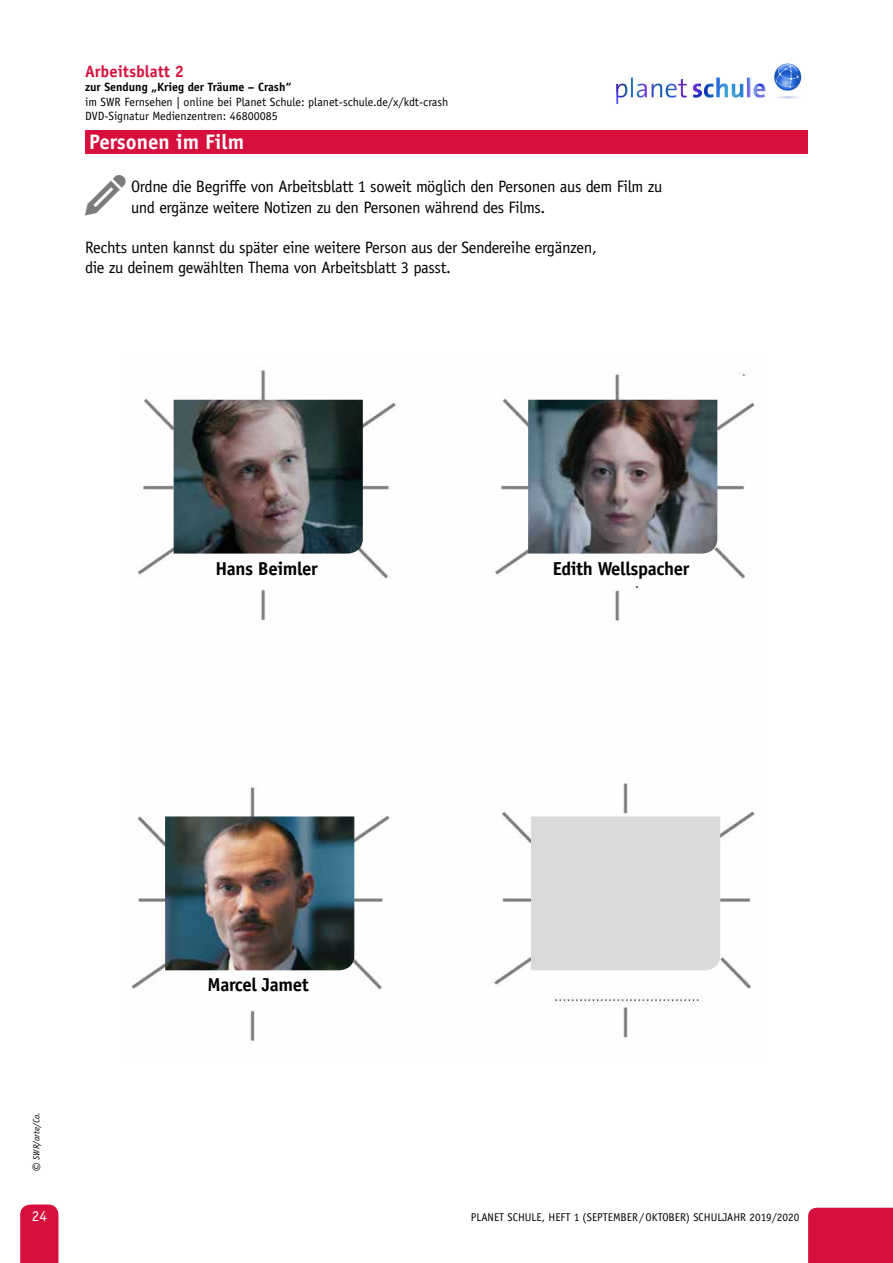
<style>
.page{position:relative;width:893px;height:1263px;background:#fff}
.page>*{position:absolute;margin:0;border:0;box-sizing:border-box;transform-origin:0 0}
.t1{font:700 21px "Officina Sans Std";color:#fff}
.t2{font:700 18.75px "Officina Sans Std";letter-spacing:-.02em;color:#000}
.t3{font:16.5px/20.2px "Officina Sans Std";letter-spacing:-.02em;color:#000}
.t4{font:700 16.5px "Officina Sans Std";color:#d60f3c}
.t5{font:15px "Officina Sans Std";color:#fff}
.t6{font:12px/14.4px "Officina Sans Std";color:#000}
.t7{font:700 12px "Officina Sans Std";color:#000}
.t8{font:11.25px "Officina Sans Std";color:#000}
.t9{font:italic 9px "Officina Sans Std";color:#000}
.s1{font-size:16.5px}
</style>
<div class="page">
<div style="left:808px;top:1208px;width:85px;height:55px;background:#d60f3c"></div>
<div style="left:20px;top:1204px;width:38px;height:59px;background:#d60f3c"></div>
<div style="left:85px;top:130px;width:723px;height:23px;background:#d60f3c"></div>
<img style="left:131px;top:370px;width:624px;height:672px">
<img style="left:174px;top:400px;width:189px;height:153px">
<img style="left:165px;top:816px;width:189px;height:154px">
<img style="left:528px;top:400px;width:189px;height:153px">
<div style="left:531px;top:816px;width:189px;height:154px;background:#dadada"></div>
<img style="left:616px;top:63px;width:186px;height:41px">
<p class="t4" style="left:85px;top:61px;width:100px">Arbeitsblatt 2</p>
<p class="t7" style="left:85px;top:80px;width:208px">zur Sendung „Krieg der Träume – Crash“</p>
<p class="t6" style="left:85px;top:94px;width:365px">im SWR Fernsehen | online bei Planet Schule: planet-schule.de/x/kdt-crash<br>DVD-Signatur Medienzentren: 46800085</p>
<p class="t1" style="left:89px;top:129px;width:156px">Personen im Film</p>
<p class="t3" style="left:131px;top:177px;width:533px">Ordne die Begriffe von Arbeitsblatt 1 soweit möglich den Personen aus dem Film zu und ergänze weitere Notizen zu den Personen während des Films.</p>
<p class="t3" style="left:85px;top:238px;width:513px">Rechts unten kannst du später eine weitere Person aus der Sendereihe ergänzen, die zu deinem gewählten Thema von Arbeitsblatt 3 passt.</p>
<p class="t2" style="left:215px;top:556px;width:104px">Hans Beimler</p>
<p class="t2" style="left:553px;top:556px;width:138px">Edith Wellspacher</p>
<p class="t9" style="left:31px;top:1172px;width:61px;rotate:-90deg"><span class="s1">©</span> SWR/arte/Co.</p>
<p class="t5" style="left:32px;top:1207px;width:16px">24</p>
<p class="t2" style="left:208px;top:973px;width:103px">Marcel Jamet</p>
<p class="t8" style="left:471px;top:1211px;width:330px">PLANET SCHULE, HEFT 1 (SEPTEMBER/OKTOBER) SCHULJAHR 2019/2020</p>
</div>
